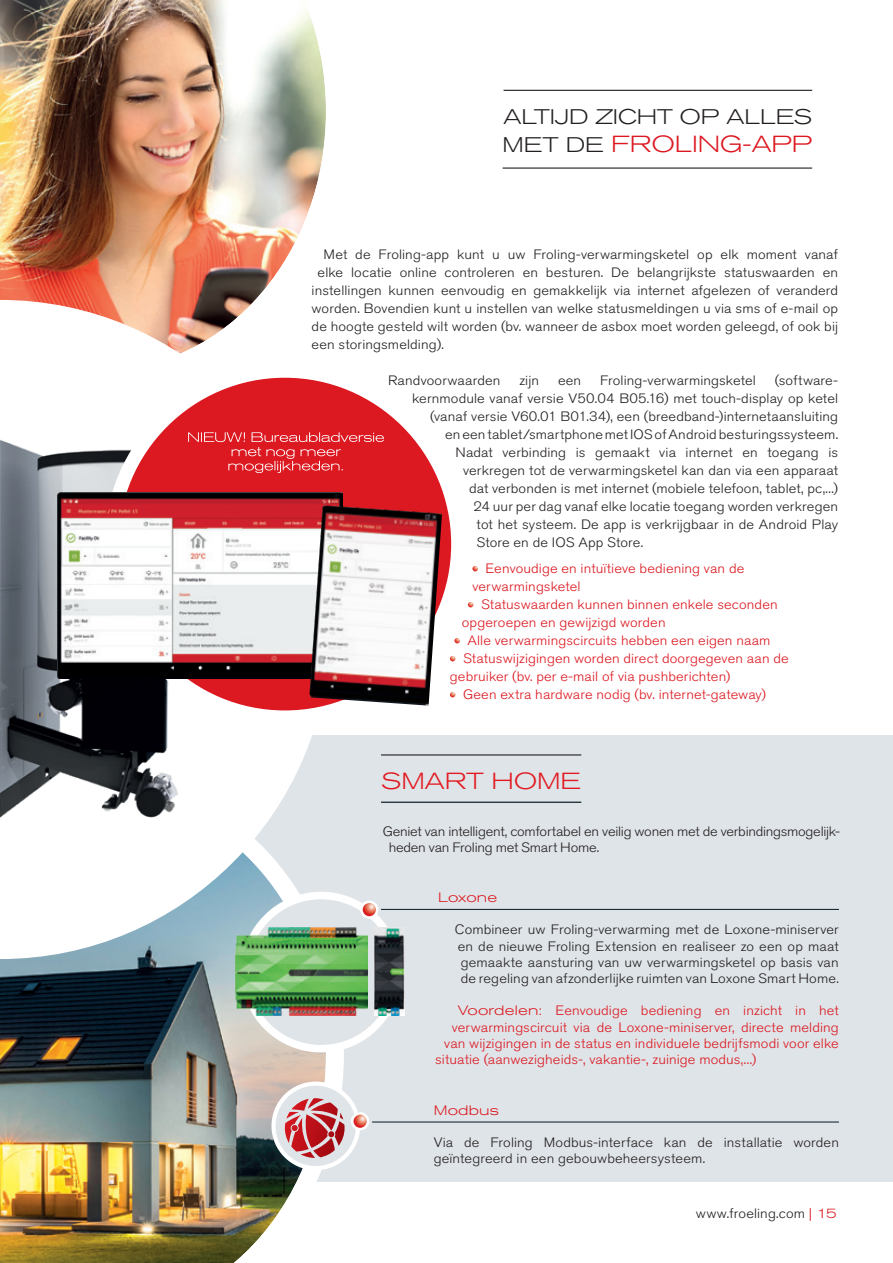
<style>
.page{position:relative;width:893px;height:1263px;background:#fff}
.page>*{position:absolute;margin:0;border:0;box-sizing:border-box;transform-origin:0 0}
.t1{font:300 expanded 23.1px "Akzidenz Grotesk BQ";color:#dc1820;scale:1.08 1}
.t2{font:300 expanded 23.1px "Akzidenz Grotesk BQ";color:#e21a21;scale:1.08 1}
.t3{font:300 expanded 21px "Akzidenz Grotesk BQ";color:#231f20;scale:1.08 1}
.t4{font:300 13.5px/16.2px "Akzidenz Grotesk BQ";letter-spacing:.01em;color:#231f20;text-align:justify;scale:1.08 1}
.t5{font:300 13.5px "Akzidenz Grotesk BQ";letter-spacing:.005em;color:#dc1820;scale:1.08 1}
.t6{font:300 13.5px/16.2px "Akzidenz Grotesk BQ";letter-spacing:-.02em;color:#231f20;scale:1.08 1}
.t7{font:300 expanded 13.5px "Akzidenz Grotesk BQ";letter-spacing:.01em;color:#dc1820;scale:1.08 1}
.s1{font-size:21px;color:#231f20}
.s2{font-stretch:expanded}
.s3{font-stretch:expanded;color:#dc1820}
</style>
<div class="page">
<div style="left:0;top:736px;width:893px;height:446px;background:#dfe4e8"></div>
<img style="left:0;top:892px;width:353px;height:371px">
<img style="left:0;top:0;width:326px;height:300px">
<svg style="left:0;top:300px;width:330px;height:659px"></svg>
<img style="left:0;top:430px;width:195px;height:413px">
<svg style="left:244px;top:895px;width:154px;height:154px"></svg>
<div style="left:241px;top:892px;width:160px;height:160px;border:8px solid #fff;border-radius:50%"></div>
<div style="left:112px;top:371px;width:346px;height:346px;background:#dc1820;border-radius:50%"></div>
<div style="left:105px;top:364px;width:360px;height:360px;border:14px solid #fff;border-radius:50%"></div>
<hr style="left:504px;top:90px;width:308px;height:1px;background:#231f20">
<hr style="left:503px;top:167px;width:309px;height:2px;background:#231f20">
<svg style="left:274px;top:1084px;width:84px;height:84px"></svg>
<div style="left:271px;top:1081px;width:89px;height:89px;border:4px solid #fff;border-radius:50%"></div>
<svg style="left:285px;top:1098px;width:60px;height:60px"></svg>
<svg style="left:360px;top:900px;width:18px;height:19px"></svg>
<svg style="left:363px;top:903px;width:13px;height:13px"></svg>
<div style="left:351px;top:1112px;width:18px;height:18px;background:#fff;border-radius:50%"></div>
<img style="left:353px;top:1114px;width:14px;height:14px;border-radius:7px">
<hr style="left:381px;top:754px;width:200px;height:1px;background:#231f20">
<hr style="left:381px;top:802px;width:200px;height:1px;background:#071822">
<hr style="left:381px;top:909px;width:458px;height:1px;background:#071822">
<hr style="left:372px;top:1122px;width:467px;height:1px;background:#071822">
<svg style="left:472px;top:566px;width:6px;height:5px"></svg>
<svg style="left:468px;top:602px;width:5px;height:5px"></svg>
<svg style="left:454px;top:638px;width:6px;height:5px"></svg>
<svg style="left:450px;top:656px;width:5px;height:5px"></svg>
<svg style="left:450px;top:692px;width:5px;height:5px"></svg>
<svg style="left:188px;top:432px;width:196px;height:41px"></svg>
<img style="left:57px;top:492px;width:285px;height:186px">
<img style="left:309px;top:505px;width:133px;height:201px">
<img style="left:236px;top:928px;width:132px;height:88px">
<img style="left:375px;top:928px;width:30px;height:88px">
<p class="t3" style="left:504px;top:105px;width:287px">ALTIJD ZICHT OP ALLES</p>
<p class="t1" style="left:503px;top:131px;width:288px"><span class="s1">MET DE</span> FROLING-APP</p>
<p class="t4" style="left:324px;top:246px;width:478px">Met de Froling-app kunt u uw Froling-verwarmingsketel op elk moment vanaf</p>
<p class="t4" style="left:318px;top:264px;width:483px">elke locatie online controleren en besturen. De belangrijkste statuswaarden en</p>
<p class="t4" style="left:312px;top:282px;width:489px">instellingen kunnen eenvoudig en gemakkelijk via internet afgelezen of veranderd</p>
<p class="t4" style="left:312px;top:300px;width:489px">worden. Bovendien kunt u instellen van welke statusmeldingen u via sms of e-mail op</p>
<p class="t4" style="left:312px;top:318px;width:489px">de hoogte gesteld wilt worden (bv. wanneer de asbox moet worden geleegd, of ook bij</p>
<p class="t4" style="left:312px;top:336px;width:124px">een storingsmelding).</p>
<p class="t4" style="left:388px;top:372px;width:106px">Randvoorwaarden</p>
<p class="t4" style="left:519px;top:372px;width:20px">zijn</p>
<p class="t4" style="left:558px;top:372px;width:23px">een</p>
<p class="t4" style="left:600px;top:372px;width:146px">Froling-verwarmingsketel</p>
<p class="t4" style="left:775px;top:372px;width:60px">(software-</p>
<p class="t4" style="left:412px;top:390px;width:396px">kernmodule vanaf versie V50.04 B05.16) met touch-display op ketel</p>
<p class="t4" style="left:430px;top:408px;width:379px">(vanaf versie V60.01 B01.34), een (breedband-)internetaansluiting</p>
<p class="t4" style="left:445px;top:426px;width:365px">en een tablet/smartphone met IOS of Android besturingssysteem.</p>
<p class="t4" style="left:456px;top:444px;width:356px">Nadat verbinding is gemaakt via internet en toegang is</p>
<p class="t4" style="left:463px;top:462px;width:349px">verkregen tot de verwarmingsketel kan dan via een apparaat</p>
<p class="t4" style="left:469px;top:480px;width:343px">dat verbonden is met internet (mobiele telefoon, tablet, pc,...)</p>
<p class="t4" style="left:474px;top:498px;width:339px">24 uur per dag vanaf elke locatie toegang worden verkregen</p>
<p class="t4" style="left:477px;top:516px;width:336px">tot het systeem. De app is verkrijgbaar in de Android Play</p>
<p class="t4" style="left:477px;top:534px;width:156px">Store en de IOS App Store.</p>
<p class="t5" style="left:485px;top:561px;width:241px">Eenvoudige en intuïtieve bediening van de</p>
<p class="t5" style="left:472px;top:579px;width:102px">verwarmingsketel</p>
<p class="t5" style="left:481px;top:597px;width:276px">Statuswaarden kunnen binnen enkele seconden</p>
<p class="t5" style="left:462px;top:615px;width:190px">opgeroepen en gewijzigd worden</p>
<p class="t5" style="left:467px;top:633px;width:282px">Alle verwarmingscircuits hebben een eigen naam</p>
<p class="t5" style="left:463px;top:651px;width:303px">Statuswijzigingen worden direct doorgegeven aan de</p>
<p class="t5" style="left:450px;top:669px;width:261px">gebruiker (bv. per e-mail of via pushberichten)</p>
<p class="t5" style="left:463px;top:687px;width:282px">Geen extra hardware nodig (bv. internet-gateway)</p>
<p class="t2" style="left:381px;top:767px;width:187px">SMART HOME</p>
<p class="t6" style="left:389px;top:823px;width:420px;text-indent:-6px">Geniet van intelligent, comfortabel en veilig wonen met de verbindingsmogelijk&shy;heden van Froling met Smart Home.</p>
<p class="t7" style="left:438px;top:889px;width:56px">Loxone</p>
<p class="t4" style="left:455px;top:922px;width:357px">Combineer uw Froling-verwarming met de Loxone-miniserver en de nieuwe Froling Extension en realiseer zo een op maat gemaakte aansturing van uw verwarmingsketel op basis van de regeling van afzonderlijke ruimten van Loxone Smart Home.</p>
<p class="t5" style="left:458px;top:1003px;width:354px"><span class="s2">Voordelen:</span> Eenvoudige bediening en inzicht in het</p>
<p class="t5" style="left:452px;top:1019px;width:360px">verwarmingscircuit via de Loxone-miniserver, directe melding</p>
<p class="t5" style="left:444px;top:1035px;width:367px">van wijzigingen in de status en individuele bedrijfsmodi voor elke</p>
<p class="t5" style="left:435px;top:1052px;width:299px">situatie (aanwezigheids-, vakantie-, zuinige modus,...)</p>
<p class="t7" style="left:434px;top:1102px;width:62px">Modbus</p>
<p class="t4" style="left:434px;top:1134px;width:377px">Via de Froling Modbus-interface kan de installatie worden geïntegreerd in een gebouwbeheersysteem.</p>
<p class="t4" style="left:696px;top:1206px;width:132px">www.froeling.com <span class="s3">| 15</span></p>
</div>
